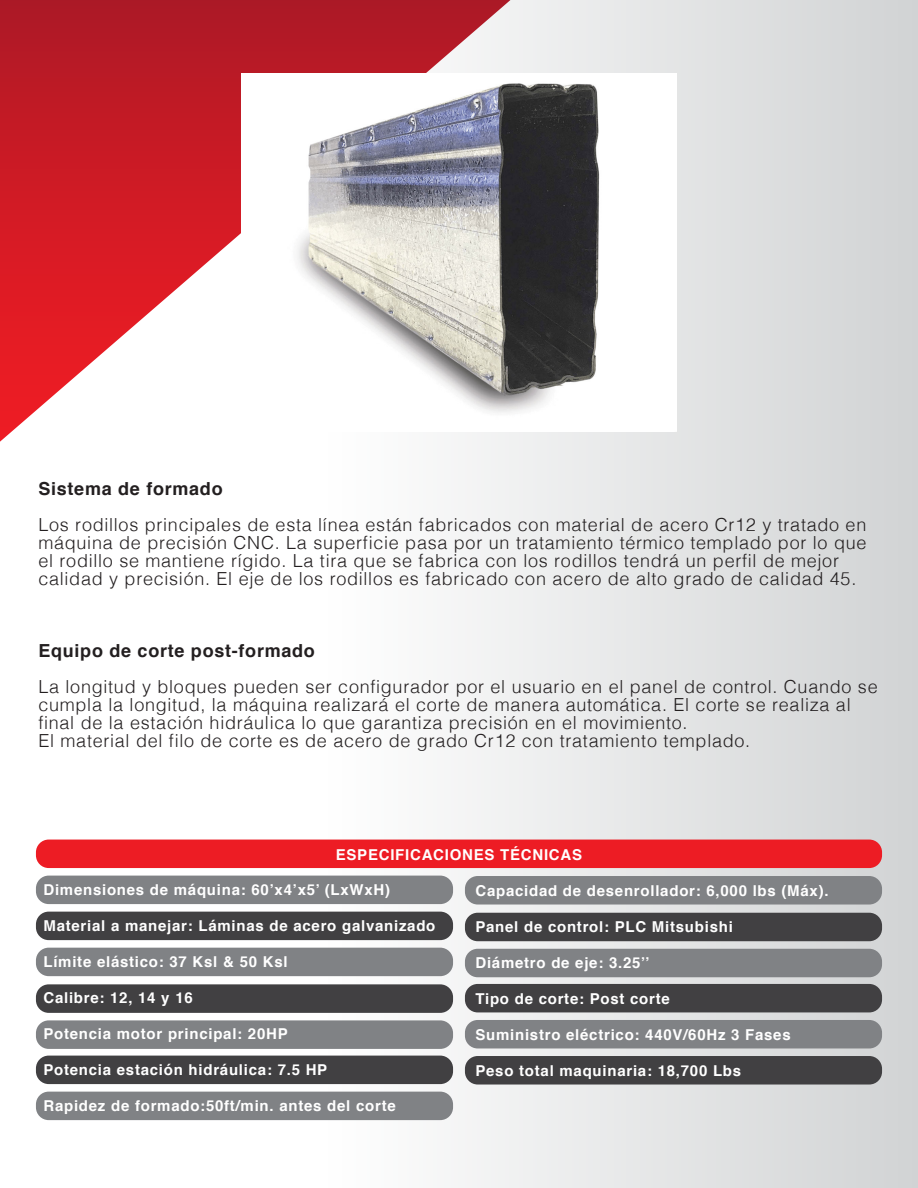
<style>
.page{position:relative;width:918px;height:1188px;background:#fff}
.page>*{position:absolute;margin:0;border:0;box-sizing:border-box;transform-origin:0 0}
.t1{font:300 18px/18px "Helvetica";letter-spacing:.04em;color:#231f20}
.t2{font:700 18px "Helvetica";letter-spacing:.04em;color:#231f20}
.t3{font:700 15px "Helvetica";letter-spacing:.05em;color:#fff}
</style>
<div class="page">
<div style="left:325px;top:0;width:593px;height:1188px;background:linear-gradient(to right,#fefefe,#d1d3d4)"></div>
<svg style="left:0;top:0;width:510px;height:442px"></svg>
<div style="left:36px;top:840px;width:846px;height:28px;background:#ed1c24;border-radius:13px"></div>
<div style="left:36px;top:876px;width:417px;height:28px;background:#808285;border-radius:13px"></div>
<div style="left:36px;top:912px;width:417px;height:28px;background:#414042;border-radius:13px"></div>
<div style="left:36px;top:948px;width:417px;height:28px;background:#808285;border-radius:13px"></div>
<div style="left:36px;top:984px;width:417px;height:29px;background:#414042;border-radius:13px"></div>
<div style="left:36px;top:1020px;width:417px;height:29px;background:#808285;border-radius:13px"></div>
<div style="left:36px;top:1056px;width:417px;height:28px;background:#414042;border-radius:13px"></div>
<div style="left:36px;top:1092px;width:417px;height:28px;background:#808285;border-radius:13px"></div>
<div style="left:465px;top:876px;width:417px;height:29px;background:#808285;border-radius:13px"></div>
<div style="left:465px;top:913px;width:417px;height:28px;background:#414042;border-radius:13px"></div>
<div style="left:465px;top:949px;width:417px;height:28px;background:#808285;border-radius:13px"></div>
<div style="left:465px;top:984px;width:417px;height:28px;background:#414042;border-radius:13px"></div>
<div style="left:465px;top:1020px;width:417px;height:28px;background:#808285;border-radius:13px"></div>
<div style="left:465px;top:1056px;width:417px;height:29px;background:#414042;border-radius:13px"></div>
<img style="left:241px;top:73px;width:436px;height:359px">
<p class="t2" style="left:38px;top:474px;width:186px">Sistema de formado</p>
<p class="t1" style="left:38px;top:514px;width:830px">Los rodillos principales de esta línea están fabricados con material de acero Cr12 y tratado en máquina de precisión CNC. La superficie pasa por un tratamiento térmico templado por lo que el rodillo se mantiene rígido. La tira que se fabrica con los rodillos tendrá un perfil de mejor calidad y precisión. El eje de los rodillos es fabricado con acero de alto grado de calidad 45.</p>
<p class="t2" style="left:38px;top:636px;width:278px">Equipo de corte post-formado</p>
<p class="t1" style="left:38px;top:676px;width:841px">La longitud y bloques pueden ser configurador por el usuario en el panel de control. Cuando se cumpla la longitud, la máquina realizará el corte de manera automática. El corte se realiza al final de la estación hidráulica lo que garantiza precisión en el movimiento.<br>El material del filo de corte es de acero de grado Cr12 con tratamiento templado.</p>
<p class="t3" style="left:336px;top:843px;width:248px">ESPECIFICACIONES TÉCNICAS</p>
<p class="t3" style="left:43px;top:878px;width:348px">Dimensiones de máquina: 60’x4’x5’ (LxWxH)</p>
<p class="t3" style="left:43px;top:914px;width:394px">Material a manejar: Láminas de acero galvanizado</p>
<p class="t3" style="left:43px;top:950px;width:246px">Límite elástico: 37 Ksl &amp; 50 Ksl</p>
<p class="t3" style="left:43px;top:986px;width:151px">Calibre: 12, 14 y 16</p>
<p class="t3" style="left:43px;top:1022px;width:246px">Potencia motor principal: 20HP</p>
<p class="t3" style="left:43px;top:1058px;width:285px">Potencia estación hidráulica: 7.5 HP</p>
<p class="t3" style="left:43px;top:1094px;width:354px">Rapidez de formado:50ft/min. antes del corte</p>
<p class="t3" style="left:475px;top:878px;width:355px">Capacidad de desenrollador: 6,000 lbs (Máx).</p>
<p class="t3" style="left:475px;top:914px;width:259px">Panel de control: PLC Mitsubishi</p>
<p class="t3" style="left:475px;top:950px;width:176px">Diámetro de eje: 3.25’’</p>
<p class="t3" style="left:475px;top:986px;width:196px">Tipo de corte: Post corte</p>
<p class="t3" style="left:475px;top:1022px;width:317px">Suministro eléctrico: 440V/60Hz 3 Fases</p>
<p class="t3" style="left:475px;top:1058px;width:267px">Peso total maquinaria: 18,700 Lbs</p>
</div>
